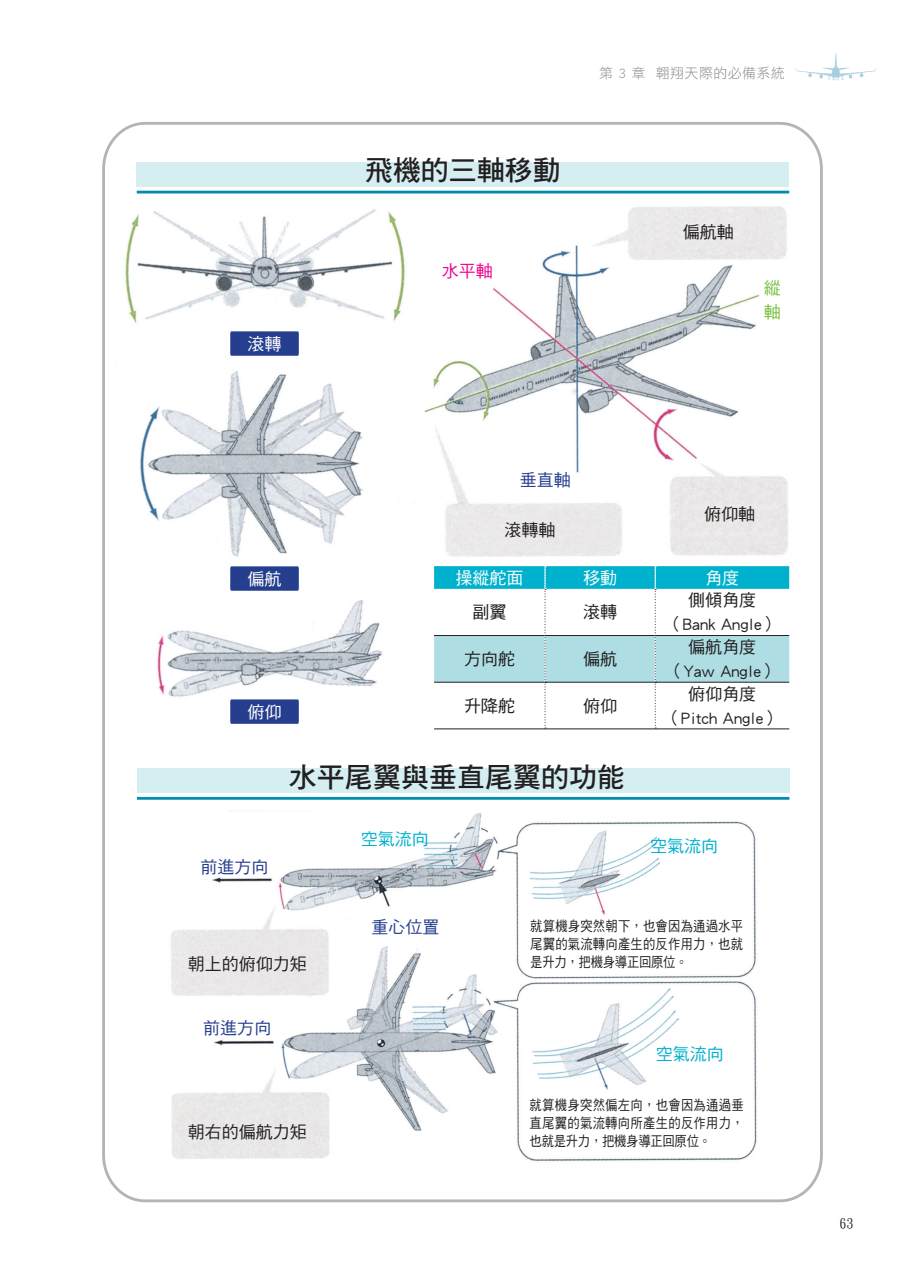
<style>
.page{position:relative;width:908px;height:1276px;background:#fff}
.page>*{position:absolute;margin:0;border:0;box-sizing:border-box;transform-origin:0 0}
.圖標題{font:28px "DF Hei Std W7";color:#231f20}
.圖說{font:17px "DF Hei Std W5";color:#231f20}
.圖說-2{font:17px "DF Hei Std W5";color:#253f8e}
.圖說-3{font:17px "DF Hei Std W5";color:#fff}
.圖說-4{font:17px "DF Hei Std W5";color:#00b1cd}
.圖說-5{font:17px "DF Hei Std W5";color:#ed028c}
.圖說-6{font:17px "DF Hei Std W5";color:#79c142}
.圖說-7{font:14px/18px "DF Hei Std W5";letter-spacing:.015em;color:#231f20;text-align:justify;scale:.88 1}
.t1{font:14px "DF Hei Std W3";letter-spacing:.025em;color:#8a8c8f}
.t2{font:14px "DF Kai Shu SB Estd BF";color:#231f20}
</style>
<div class="page">
<svg style="left:795px;top:53px;width:81px;height:27px"></svg>
<div style="left:136px;top:162px;width:652px;height:25px;background:#d5eef1"></div>
<hr style="left:137px;top:191px;width:651px;height:2px;background:#008db0">
<div style="left:137px;top:768px;width:652px;height:25px;background:#d5eef1"></div>
<hr style="left:137px;top:797px;width:652px;height:2px;background:#008db0">
<img style="left:125px;top:206px;width:665px;height:523px">
<svg style="left:230px;top:331px;width:69px;height:25px;background:#2b4591"></svg>
<svg style="left:230px;top:566px;width:69px;height:25px;background:#2b4591"></svg>
<svg style="left:230px;top:699px;width:69px;height:25px;background:#2b4591"></svg>
<hr style="left:434px;top:728px;width:110px;height:1px;background:#231f20">
<hr style="left:544px;top:728px;width:111px;height:1px;background:#231f20">
<hr style="left:655px;top:728px;width:133px;height:1px;background:#231f20">
<svg style="left:434px;top:566px;width:354px;height:162px"></svg>
<img style="left:170px;top:810px;width:587px;height:352px">
<p class="圖說-3" style="left:247px;top:334px;width:35px">滾轉</p>
<p class="圖標題" style="left:364px;top:155px;width:198px">飛機的三軸移動</p>
<p class="圖說-5" style="left:441px;top:261px;width:52px">水平軸</p>
<p class="t1" style="left:598px;top:65px;width:187px">第 3 章 翱翔天際的必備系統</p>
<p class="圖說" style="left:682px;top:223px;width:52px">偏航軸</p>
<p class="圖說-6" style="left:763px;top:278px;width:18px">縱</p>
<p class="圖說-6" style="left:763px;top:302px;width:18px">軸</p>
<p class="圖說-3" style="left:247px;top:569px;width:35px">偏航</p>
<p class="圖說-3" style="left:247px;top:702px;width:35px">俯仰</p>
<p class="圖說-2" style="left:519px;top:471px;width:52px">垂直軸</p>
<p class="圖說" style="left:504px;top:521px;width:52px">滾轉軸</p>
<p class="圖說" style="left:703px;top:505px;width:52px">俯仰軸</p>
<p class="圖說-3" style="left:455px;top:568px;width:69px">操縱舵面</p>
<p class="圖說-3" style="left:583px;top:568px;width:35px">移動</p>
<p class="圖說-3" style="left:705px;top:568px;width:35px">角度</p>
<p class="圖說" style="left:472px;top:603px;width:35px">副翼</p>
<p class="圖說" style="left:583px;top:603px;width:35px">滾轉</p>
<p class="圖說" style="left:688px;top:591px;width:69px">側傾角度</p>
<p class="圖說" style="left:665px;top:615px;width:115px">（Bank Angle）</p>
<p class="圖說" style="left:464px;top:649px;width:52px">方向舵</p>
<p class="圖說" style="left:583px;top:649px;width:35px">偏航</p>
<p class="圖說" style="left:464px;top:696px;width:52px">升降舵</p>
<p class="圖說" style="left:583px;top:696px;width:35px">俯仰</p>
<p class="圖說" style="left:688px;top:637px;width:69px">偏航角度</p>
<p class="圖說" style="left:666px;top:661px;width:113px">（Yaw Angle）</p>
<p class="圖說" style="left:688px;top:684px;width:69px">俯仰角度</p>
<p class="圖說" style="left:663px;top:708px;width:118px">（Pitch Angle）</p>
<p class="圖標題" style="left:289px;top:761px;width:337px">水平尾翼與垂直尾翼的功能</p>
<p class="圖說-2" style="left:200px;top:858px;width:69px">前進方向</p>
<p class="圖說-4" style="left:360px;top:830px;width:69px">空氣流向</p>
<p class="圖說-4" style="left:650px;top:836px;width:69px">空氣流向</p>
<p class="圖說" style="left:188px;top:954px;width:120px">朝上的俯仰力矩</p>
<p class="圖說-2" style="left:203px;top:1018px;width:69px">前進方向</p>
<p class="圖說" style="left:188px;top:1123px;width:120px">朝右的偏航力矩</p>
<p class="圖說-2" style="left:371px;top:917px;width:69px">重心位置</p>
<p class="圖說-7" style="left:530px;top:917px;width:243px">就算機身突然朝下，也會因為通過水平尾翼的氣流轉向產生的反作用力，也就是升力，把機身導正回原位。</p>
<p class="圖說-4" style="left:655px;top:1045px;width:69px">空氣流向</p>
<p class="圖說-7" style="left:529px;top:1096px;width:245px">就算機身突然偏左向，也會因為通過垂直尾翼的氣流轉向所產生的反作用力，也就是升力，把機身導正回原位。</p>
<p class="t2" style="left:839px;top:1217px;width:15px">63</p>
</div>
